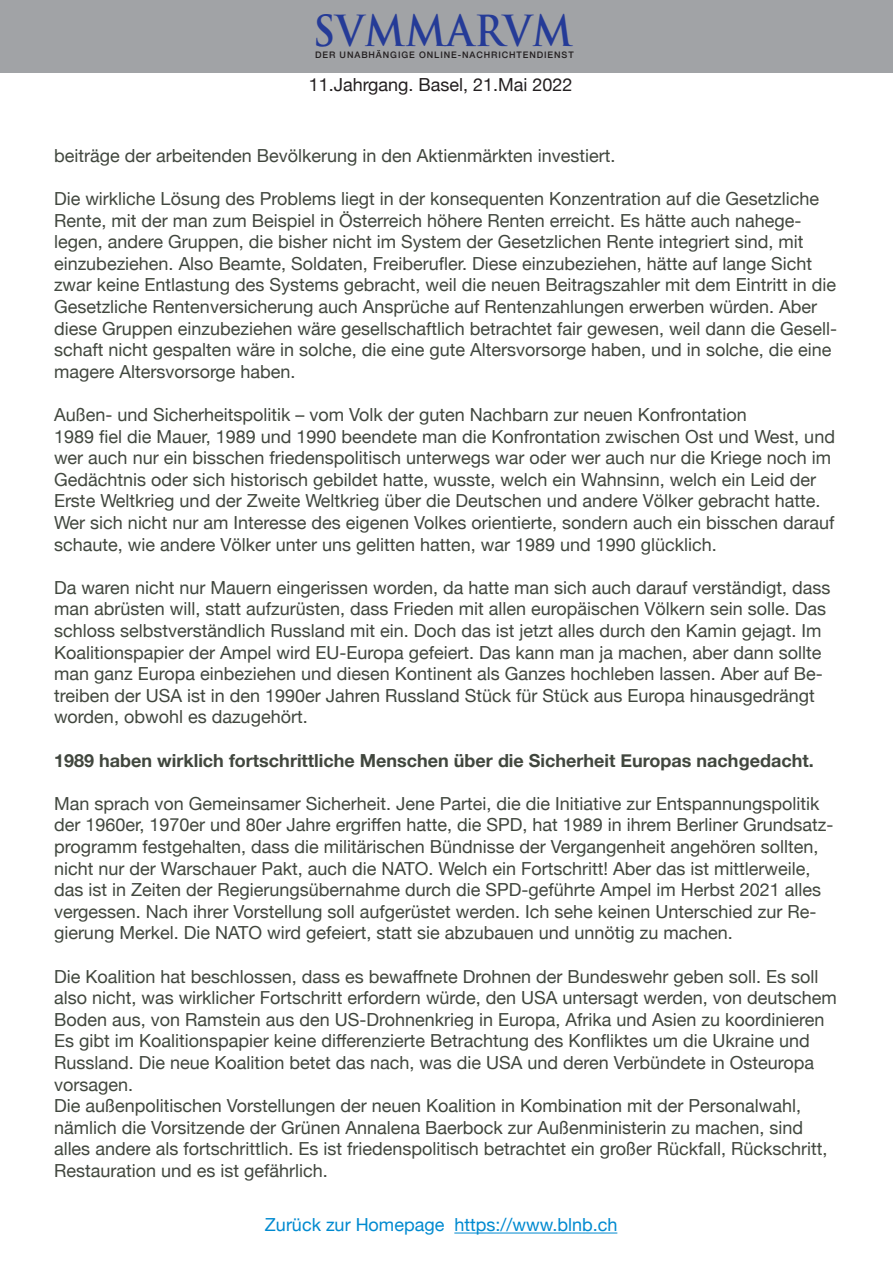
<style>
.page{position:relative;width:893px;height:1263px;background:#fff}
.page>*{position:absolute;margin:0;border:0;box-sizing:border-box;transform-origin:0 0}
.t1{font:700 41.7px "Trajan Pro";letter-spacing:.01em;color:#253b97;scale:.93 1}
.t2{font:18px/21.6px "Helvetica Neue";color:#41473e}
.t3{font:700 18px "Helvetica Neue";color:#41473e}
.t4{font:18px "Helvetica Neue";color:#008ad0}
.t5{font:18px "Helvetica Neue";color:#231f20}
.t6{font:500 9px "Helvetica Neue";letter-spacing:.1em;color:#231f20}
</style>
<div class="page">
<hr style="left:454px;top:1232px;width:163px;height:1px;background:#008ad0">
<div style="left:0;top:1px;width:893px;height:72px;background:#a1a3a6"></div>
<h1 class="t1" style="left:313px;top:5px;width:281px">SVMMARVM</h1>
<p class="t6" style="left:315px;top:47px;width:260px">DER UNABHÄNGIGE ONLINE-NACHRICHTENDIENST</p>
<p class="t5" style="left:309px;top:72px;width:265px">11.Jahrgang. Basel, 21.Mai 2022</p>
<p class="t2" style="left:54px;top:146px;width:563px">beiträge der arbeitenden Bevölkerung in den Aktienmärkten investiert.</p>
<p class="t2" style="left:54px;top:189px;width:784px">Die wirkliche Lösung des Problems liegt in der konsequenten Konzentration auf die Gesetzliche Rente, mit der man zum Beispiel in Österreich höhere Renten erreicht. Es hätte auch nahege&shy;legen, andere Gruppen, die bisher nicht im System der Gesetzlichen Rente integriert sind, mit einzubeziehen. Also Beamte, Soldaten, Freiberufler. Diese einzubeziehen, hätte auf lange Sicht zwar keine Entlastung des Systems gebracht, weil die neuen Beitragszahler mit dem Eintritt in die Gesetzliche Rentenversicherung auch Ansprüche auf Rentenzahlungen erwerben würden. Aber diese Gruppen einzubeziehen wäre gesellschaftlich betrachtet fair gewesen, weil dann die Gesell&shy;schaft nicht gespalten wäre in solche, die eine gute Altersvorsorge haben, und in solche, die eine magere Altersvorsorge haben.</p>
<p class="t2" style="left:54px;top:405px;width:694px">Außen- und Sicherheitspolitik – vom Volk der guten Nachbarn zur neuen Konfrontation</p>
<p class="t2" style="left:54px;top:426px;width:782px">1989 fiel die Mauer, 1989 und 1990 beendete man die Konfrontation zwischen Ost und West, und wer auch nur ein bisschen friedenspolitisch unterwegs war oder wer auch nur die Kriege noch im Gedächtnis oder sich historisch gebildet hatte, wusste, welch ein Wahnsinn, welch ein Leid der Erste Weltkrieg und der Zweite Weltkrieg über die Deutschen und andere Völker gebracht hatte.<br>Wer sich nicht nur am Interesse des eigenen Volkes orientierte, sondern auch ein bisschen darauf schaute, wie andere Völker unter uns gelitten hatten, war 1989 und 1990 glücklich.</p>
<p class="t2" style="left:54px;top:578px;width:778px">Da waren nicht nur Mauern eingerissen worden, da hatte man sich auch darauf verständigt, dass man abrüsten will, statt aufzurüsten, dass Frieden mit allen europäischen Völkern sein solle. Das schloss selbstverständlich Russland mit ein. Doch das ist jetzt alles durch den Kamin gejagt. Im Koalitionspapier der Ampel wird EU-Europa gefeiert. Das kann man ja machen, aber dann sollte man ganz Europa einbeziehen und diesen Kontinent als Ganzes hochleben lassen. Aber auf Be&shy;treiben der USA ist in den 1990er Jahren Russland Stück für Stück aus Europa hinausgedrängt worden, obwohl es dazugehört.</p>
<p class="t3" style="left:54px;top:746px;width:761px">1989 haben wirklich fortschrittliche Menschen über die Sicherheit Europas nachgedacht.</p>
<p class="t2" style="left:54px;top:794px;width:781px">Man sprach von Gemeinsamer Sicherheit. Jene Partei, die die Initiative zur Entspannungspolitik der 1960er, 1970er und 80er Jahre ergriffen hatte, die SPD, hat 1989 in ihrem Berliner Grundsatz&shy;programm festgehalten, dass die militärischen Bündnisse der Vergangenheit angehören sollten, nicht nur der Warschauer Pakt, auch die NATO. Welch ein Fortschritt! Aber das ist mittlerweile, das ist in Zeiten der Regierungsübernahme durch die SPD-geführte Ampel im Herbst 2021 alles vergessen. Nach ihrer Vorstellung soll aufgerüstet werden. Ich sehe keinen Unterschied zur Re&shy;gierung Merkel. Die NATO wird gefeiert, statt sie abzubauen und unnötig zu machen.</p>
<p class="t2" style="left:54px;top:966px;width:784px">Die Koalition hat beschlossen, dass es bewaffnete Drohnen der Bundeswehr geben soll. Es soll also nicht, was wirklicher Fortschritt erfordern würde, den USA untersagt werden, von deutschem Boden aus, von Ramstein aus den US-Drohnenkrieg in Europa, Afrika und Asien zu koordinieren Es gibt im Koalitionspapier keine differenzierte Betrachtung des Konfliktes um die Ukraine und Russland. Die neue Koalition betet das nach, was die USA und deren Verbündete in Osteuropa vorsagen.</p>
<p class="t2" style="left:54px;top:1096px;width:775px">Die außenpolitischen Vorstellungen der neuen Koalition in Kombination mit der Personalwahl, nämlich die Vorsitzende der Grünen Annalena Baerbock zur Außenministerin zu machen, sind alles andere als fortschrittlich. Es ist friedenspolitisch betrachtet ein großer Rückfall, Rückschritt,</p>
<p class="t2" style="left:54px;top:1161px;width:275px">Restauration und es ist gefährlich.</p>
<p class="t4" style="left:265px;top:1212px;width:354px">Zurück zur Homepage https://www.blnb.ch</p>
</div>
